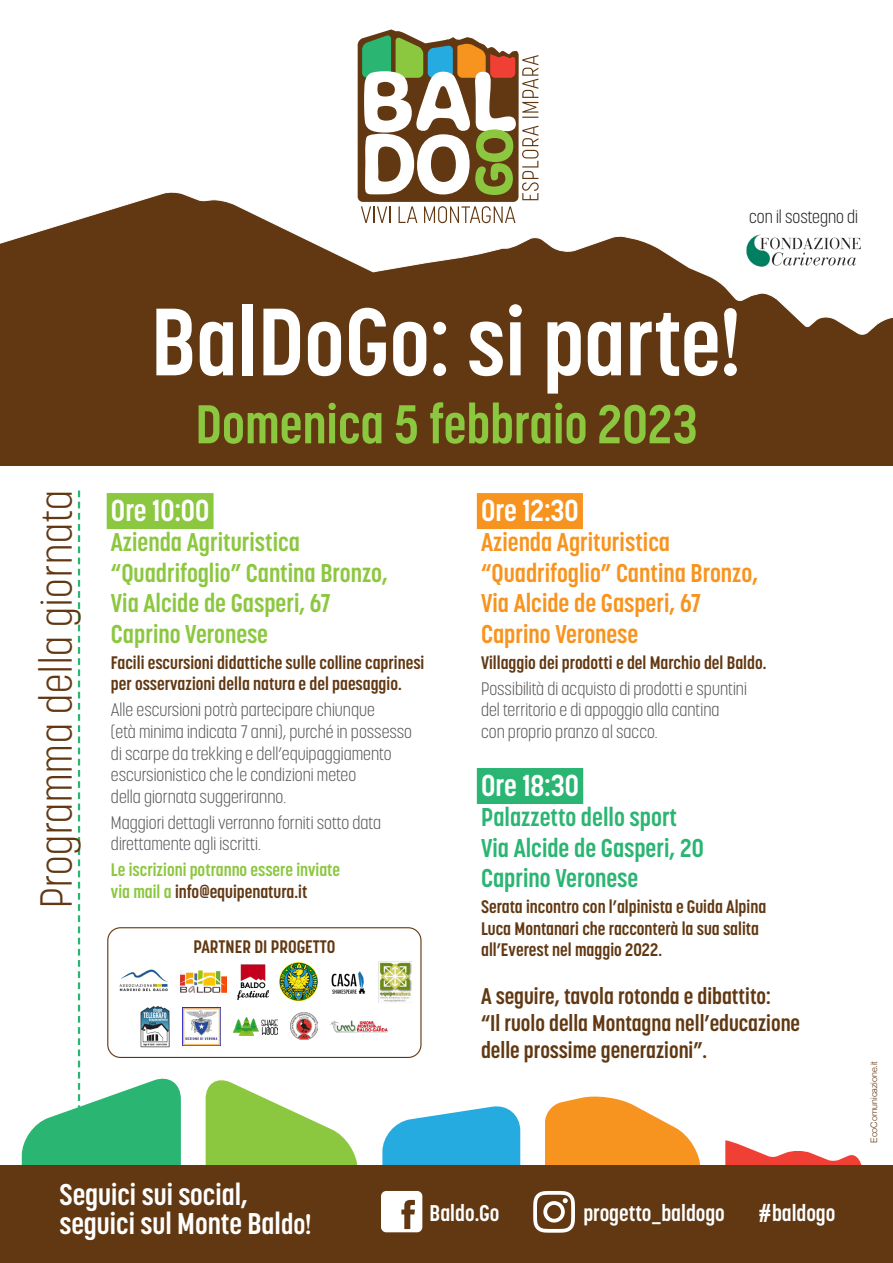
<style>
.page{position:relative;width:893px;height:1263px;background:#fff}
.page>*{position:absolute;margin:0;border:0;box-sizing:border-box;transform-origin:0 0}
.t1{font:700 94.5px "Korolev Condensed";color:#fff}
.t2{font:700 54px "Korolev Condensed";color:#8cc740}
.t3{font:300 44.55px "Korolev Condensed";letter-spacing:.02em;color:#613812}
.t4{font:700 30px "Korolev Condensed";color:#fff}
.t5{font:700 29.7px "Korolev Condensed";color:#fff}
.t6{font:700 25.5px/30.6px "Korolev Condensed";color:#8cc740}
.t7{font:700 25.5px/30.6px "Korolev Condensed";color:#f7941f}
.t8{font:700 25.5px "Korolev Condensed";color:#2bb573}
.t9{font:700 22.5px/27px "Korolev Condensed";color:#613812}
.t10{font:700 22.5px "Korolev Condensed";color:#fff}
.t11{font:300 18px/21.6px "Korolev Condensed";color:#57585a}
.t12{font:700 18px/21.6px "Korolev Condensed";color:#613812}
.t13{font:700 18px/21.6px "Korolev Condensed";color:#8cc740}
.t14{font:300 18px "Korolev Condensed";color:#231f20}
.t15{font:300 9px "Helvetica Neue";color:#613812}
.s1{color:#613812}
.s2{font-size:28.05px}
</style>
<div class="page">
<svg style="left:206px;top:1080px;width:152px;height:86px"></svg>
<svg style="left:725px;top:1140px;width:138px;height:26px"></svg>
<div style="left:0;top:1166px;width:893px;height:97px;background:#613812"></div>
<svg style="left:0;top:43px;width:893px;height:423px"></svg>
<svg style="left:358px;top:29px;width:181px;height:194px"></svg>
<svg style="left:533px;top:1096px;width:168px;height:137px"></svg>
<div style="left:381px;top:1191px;width:41px;height:41px;background:#fff;border-radius:5px"></div>
<svg style="left:382px;top:1106px;width:138px;height:127px"></svg>
<img style="left:740px;top:231px;width:127px;height:38px">
<div style="left:107px;top:493px;width:107px;height:36px;background:#8cc740"></div>
<div style="left:477px;top:493px;width:106px;height:36px;background:#f7941f"></div>
<div style="left:477px;top:768px;width:106px;height:36px;background:#2bb573"></div>
<svg style="left:22px;top:490px;width:159px;height:676px"></svg>
<img style="left:331px;top:971px;width:35px;height:22px">
<img style="left:379px;top:961px;width:32px;height:41px">
<img style="left:117px;top:968px;width:53px;height:27px">
<img style="left:237px;top:964px;width:31px;height:36px">
<img style="left:279px;top:963px;width:38px;height:38px">
<img style="left:180px;top:971px;width:47px;height:22px">
<img style="left:183px;top:1008px;width:37px;height:37px">
<img style="left:140px;top:1006px;width:30px;height:41px">
<img style="left:290px;top:1013px;width:28px;height:27px">
<img style="left:233px;top:1017px;width:44px;height:18px">
<img style="left:331px;top:1020px;width:57px;height:13px">
<div style="left:107px;top:927px;width:315px;height:131px;border:1px solid #613812;border-radius:13px"></div>
<p class="t14" style="left:749px;top:206px;width:110px">con il sostegno di</p>
<p class="t3" style="left:30px;top:908px;width:419px;rotate:-90deg">Programma della giornata</p>
<p class="t1" style="left:151px;top:286px;width:592px">BalDoGo: si parte!</p>
<p class="t2" style="left:195px;top:392px;width:504px">Domenica 5 febbraio 2023</p>
<p class="t4" style="left:111px;top:492px;width:100px">Ore 10:00</p>
<p class="t6" style="left:111px;top:527px;width:279px">Azienda Agrituristica “Quadrifoglio” Cantina Bronzo,</p>
<p class="t6" style="left:111px;top:588px;width:221px">Via Alcide de Gasperi, 67</p>
<p class="t6" style="left:111px;top:619px;width:159px">Caprino Veronese</p>
<p class="t12" style="left:111px;top:652px;width:315px">Facili escursioni didattiche sulle colline caprinesi per osservazioni della natura e del paesaggio.</p>
<p class="t11" style="left:111px;top:699px;width:303px">Alle escursioni potrà partecipare chiunque<br>(età minima indicata 7 anni), purché in possesso di scarpe da trekking e dell’equipaggiamento escursionistico che le condizioni meteo<br>della giornata suggeriranno.</p>
<p class="t11" style="left:111px;top:811px;width:272px">Maggiori dettagli verranno forniti sotto data direttamente agli iscritti.</p>
<p class="t13" style="left:111px;top:859px;width:231px">Le iscrizioni potranno essere inviate via mail a <span class="s1">info@equipenatura.it</span></p>
<p class="t12" style="left:193px;top:935px;width:143px">PARTNER DI PROGETTO</p>
<p class="t4" style="left:481px;top:492px;width:99px">Ore 12:30</p>
<p class="t7" style="left:481px;top:527px;width:279px">Azienda Agrituristica “Quadrifoglio” Cantina Bronzo,</p>
<p class="t7" style="left:481px;top:588px;width:221px">Via Alcide de Gasperi, 67</p>
<p class="t7" style="left:481px;top:619px;width:159px">Caprino Veronese</p>
<p class="t12" style="left:481px;top:652px;width:287px">Villaggio dei prodotti e del Marchio del Baldo.</p>
<p class="t11" style="left:481px;top:677px;width:267px">Possibilità di acquisto di prodotti e spuntini del territorio e di appoggio alla cantina con proprio pranzo al sacco.</p>
<p class="t4" style="left:481px;top:767px;width:99px">Ore 18:30</p>
<p class="t8" style="left:481px;top:802px;width:198px">Palazzetto dello sport</p>
<p class="t8" style="left:481px;top:833px;width:224px">Via Alcide de Gasperi, 20</p>
<p class="t8" style="left:481px;top:863px;width:159px">Caprino Veronese</p>
<p class="t12" style="left:481px;top:896px;width:287px">Serata incontro con l’alpinista e Guida Alpina<br>Luca Montanari che racconterà la sua salita all’Everest nel maggio 2022.</p>
<p class="t9" style="left:481px;top:982px;width:321px">A seguire, tavola rotonda e dibattito:<br>“Il ruolo della Montagna nell’educazione delle prossime generazioni”.</p>
<p class="t5" style="left:60px;top:1176px;width:190px">Seguici sui social,</p>
<p class="t5" style="left:60px;top:1206px;width:254px">seguici sul Monte Bal<span class="s2">do!</span></p>
<p class="t10" style="left:430px;top:1199px;width:71px">Baldo.Go</p>
<p class="t10" style="left:583px;top:1200px;width:143px">progetto_baldogo</p>
<p class="t10" style="left:759px;top:1200px;width:78px">#baldogo</p>
<p class="t15" style="left:867px;top:1142px;width:83px;rotate:-90deg">EcoComunicazione.it</p>
</div>
